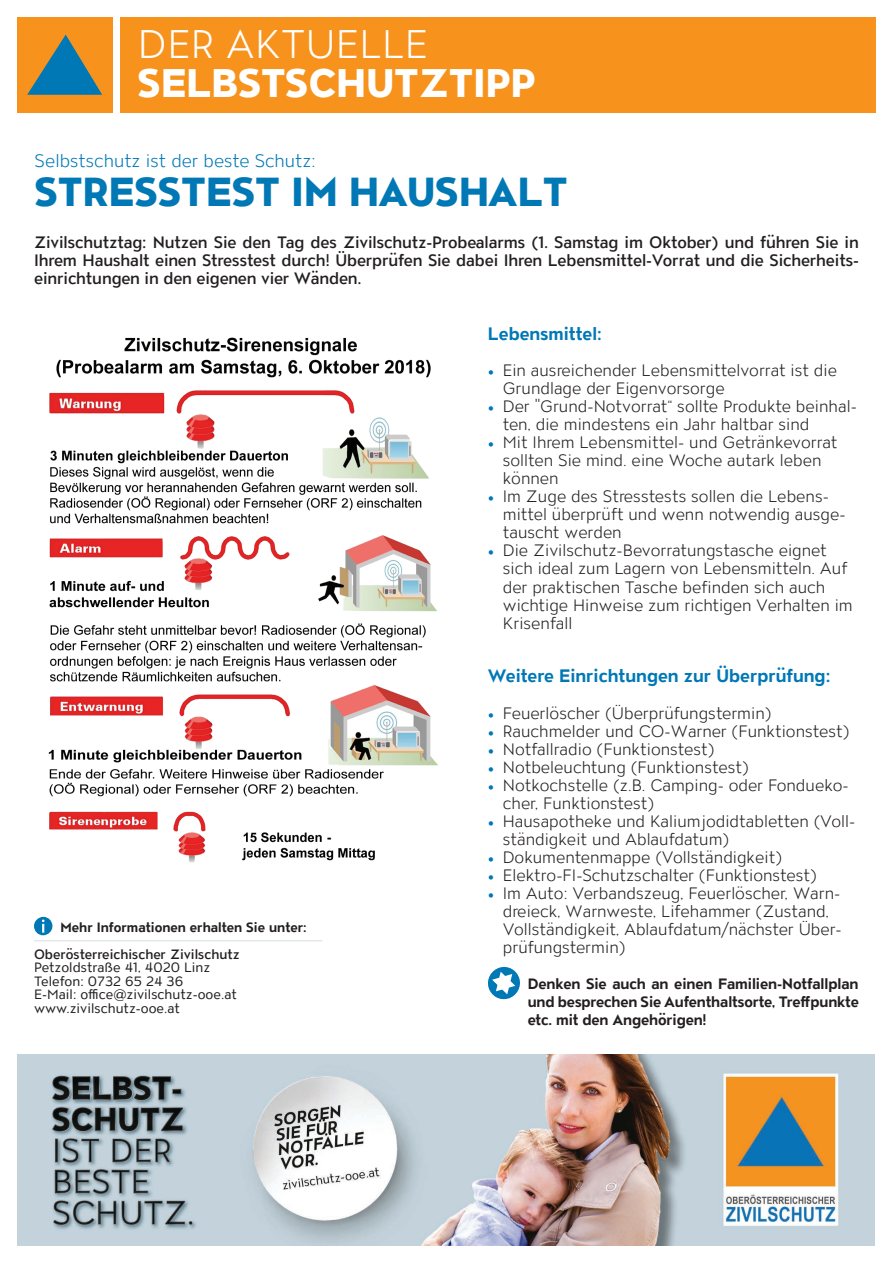
<style>
.page{position:relative;width:893px;height:1263px;background:#fff}
.page>*{position:absolute;margin:0;border:0;box-sizing:border-box;transform-origin:0 0}
.t1{font:800 40.5px "ATC Overlook";letter-spacing:.01em;color:#0078b6}
.t2{font:800 39.9px "ATC Overlook";letter-spacing:.01em;color:#fff}
.t3{font:300 39.9px "ATC Overlook";letter-spacing:.01em;color:#fff}
.t4{font:700 18px "ATC Overlook";color:#0078b6}
.t5{font:300 18px "ATC Overlook";color:#0078b6}
.t6{font:300 16.5px/18px "ATC Overlook";color:#231f20}
.t7{font:500 16.5px/18px "ATC Overlook";letter-spacing:-.01em;color:#231f20;text-align:justify}
.t8{font:700 15px/18px "ATC Overlook";letter-spacing:-.01em;color:#231f20;text-align:justify}
.t9{font:13.5px/13.5px "ATC Overlook";color:#231f20}
.t10{font:700 13.5px "ATC Overlook";color:#231f20}
.t11{font:500 13.5px "ATC Overlook";color:#231f20}
.s1{font-family:"Minion Pro";font-weight:400;color:#0078b6}
</style>
<div class="page">
<div style="left:120px;top:17px;width:756px;height:95px;background:#f7931d"></div>
<div style="left:17px;top:17px;width:95px;height:95px;background:#f7931d"></div>
<svg style="left:27px;top:35px;width:75px;height:60px"></svg>
<img style="left:17px;top:1054px;width:858px;height:191px">
<svg style="left:488px;top:966px;width:32px;height:34px"></svg>
<hr style="left:34px;top:940px;width:288px;height:1px;background:#e6e7e9">
<img style="left:48px;top:337px;width:390px;height:525px">
<div style="left:34px;top:917px;width:19px;height:18px;background:#0078b6;border-radius:50%"></div>
<svg style="left:42px;top:919px;width:3px;height:13px"></svg>
<h2 class="t3" style="left:138px;top:22px;width:291px">DER AKTUELLE</h2>
<h2 class="t2" style="left:138px;top:60px;width:399px">SELBSTSCHUTZTIPP</h2>
<p class="t5" style="left:35px;top:151px;width:282px">Selbstschutz ist der beste Schutz:</p>
<h1 class="t1" style="left:35px;top:169px;width:534px">STRESSTEST IM HAUSHALT</h1>
<p class="t7" style="left:34px;top:234px;width:826px">Zivilschutztag: Nutzen Sie den Tag des Zivilschutz-Probealarms (1. Samstag im Oktober) und führen Sie in Ihrem Haushalt einen Stresstest durch! Überprüfen Sie dabei Ihren Lebensmittel-Vorrat und die Sicherheits&shy;einrichtungen in den eigenen vier Wänden.</p>
<p class="t10" style="left:60px;top:919px;width:248px">Mehr Informationen erhalten Sie unter:</p>
<p class="t11" style="left:34px;top:946px;width:207px">Oberösterreichischer Zivilschutz</p>
<p class="t9" style="left:34px;top:961px;width:204px">Petzoldstraße 41, 4020 Linz<br>Telefon: 0732 65 24 36<br>E-Mail: office@zivilschutz-ooe.at www.zivilschutz-ooe.at</p>
<p class="t4" style="left:488px;top:324px;width:115px">Lebensmittel:</p>
<p class="t6" style="left:503px;top:362px;width:336px;text-indent:-15px"><span class="s1">•</span> Ein ausreichender Lebensmittelvorrat ist die<br>Grundlage der Eigenvorsorge</p>
<p class="t6" style="left:503px;top:398px;width:356px;text-indent:-15px"><span class="s1">•</span> Der "Grund-Notvorrat“ sollte Produkte beinhal&shy;ten, die mindestens ein Jahr haltbar sind</p>
<p class="t6" style="left:503px;top:434px;width:336px;text-indent:-15px"><span class="s1">•</span> Mit Ihrem Lebensmittel- und Getränkevorrat sollten Sie mind. eine Woche autark leben können</p>
<p class="t6" style="left:503px;top:488px;width:344px;text-indent:-15px"><span class="s1">•</span> Im Zuge des Stresstests sollen die Lebens&shy;mittel überprüft und wenn notwendig ausge&shy;tauscht werden</p>
<p class="t6" style="left:503px;top:542px;width:351px;text-indent:-15px"><span class="s1">•</span> Die Zivilschutz-Bevorratungstasche eignet sich ideal zum Lagern von Lebensmitteln. Auf der praktischen Tasche befinden sich auch wichtige Hinweise zum richtigen Verhalten im Krisenfall</p>
<p class="t4" style="left:488px;top:666px;width:344px">Weitere Einrichtungen zur Überprüfung:</p>
<p class="t6" style="left:488px;top:704px;width:285px"><span class="s1">•</span> Feuerlöscher (Überprüfungstermin)</p>
<p class="t6" style="left:488px;top:722px;width:363px"><span class="s1">•</span> Rauchmelder und CO-Warner (Funktionstest)</p>
<p class="t6" style="left:488px;top:740px;width:228px"><span class="s1">•</span> Notfallradio (Funktionstest)</p>
<p class="t6" style="left:488px;top:758px;width:262px"><span class="s1">•</span> Notbeleuchtung (Funktionstest)</p>
<p class="t6" style="left:503px;top:776px;width:347px;text-indent:-15px"><span class="s1">•</span> Notkochstelle (z.B. Camping- oder Fondueko&shy;cher, Funktionstest)</p>
<p class="t6" style="left:503px;top:812px;width:354px;text-indent:-15px"><span class="s1">•</span> Hausapotheke und Kaliumjodidtabletten (Voll&shy;ständigkeit und Ablaufdatum)</p>
<p class="t6" style="left:488px;top:848px;width:296px"><span class="s1">•</span> Dokumentenmappe (Vollständigkeit)</p>
<p class="t6" style="left:488px;top:866px;width:331px"><span class="s1">•</span> Elektro-FI-Schutzschalter (Funktionstest)</p>
<p class="t6" style="left:503px;top:884px;width:340px;text-indent:-15px"><span class="s1">•</span> Im Auto: Verbandszeug, Feuerlöscher, Warn&shy;dreieck, Warnweste, Lifehammer (Zustand, Vollständigkeit, Ablaufdatum/nächster Über&shy;prüfungstermin)</p>
<p class="t8" style="left:528px;top:975px;width:333px">Denken Sie auch an einen Familien-Notfallplan und besprechen Sie Aufenthaltsorte, Treffpunkte etc. mit den Angehörigen!</p>
</div>
